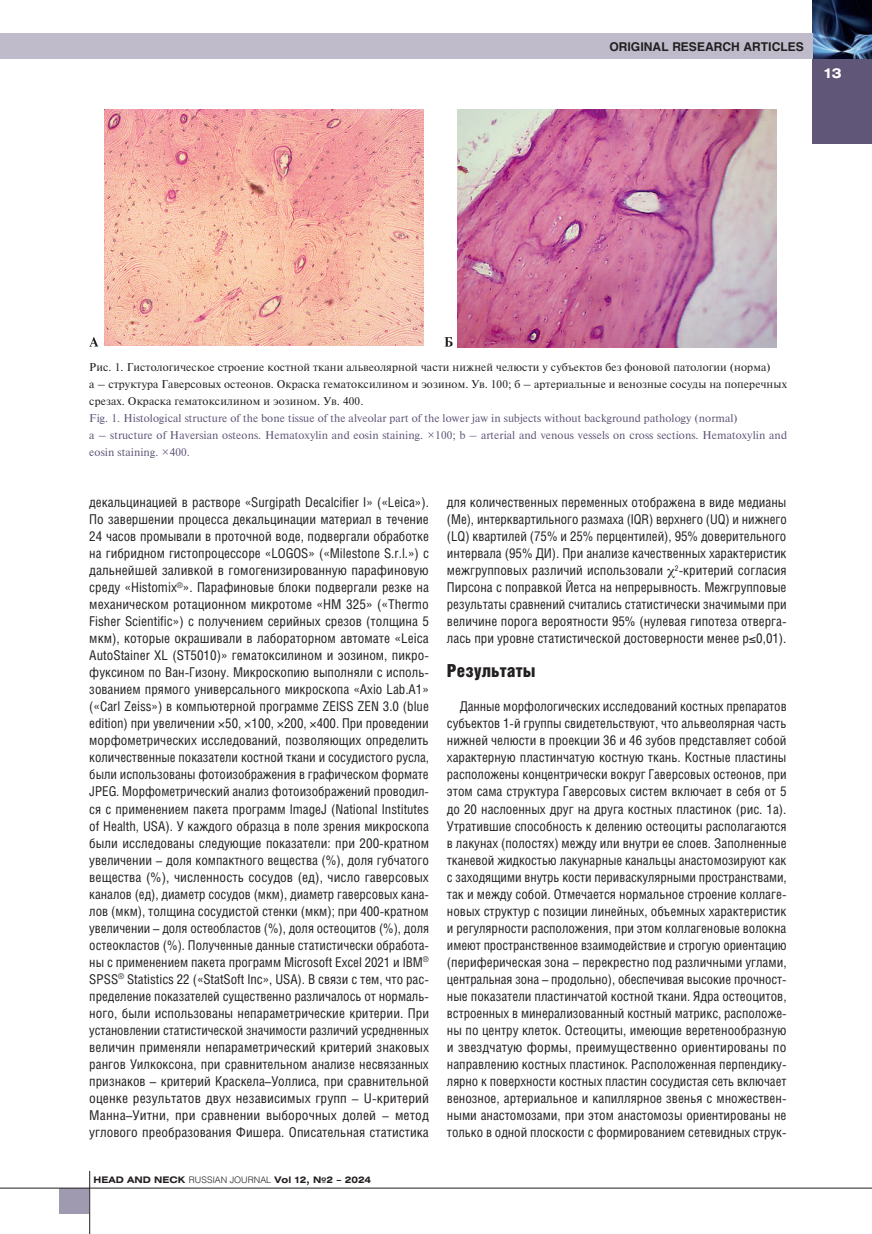
<style>
.page{position:relative;width:872px;height:1234px;background:#fff}
.page>*{position:absolute;margin:0;border:0;box-sizing:border-box;transform-origin:0 0}
.t1{font:18px "Helios Cond Black C";color:#231f20}
.t2{font:13.5px/17px "Helios Cond C";color:#231f20;text-align:justify}
.t3{font:700 13.5px "Helios Ext C";color:#fff}
.t4{font:700 12px "Helios C";color:#231f20}
.t5{font:11.25px/17px "Newton";letter-spacing:.01em;color:#231f20}
.t6{font:11.25px/17px "Newton";letter-spacing:.01em;color:#605677}
.t7{font:700 9px "Helios Ext C";color:#231f20}
.s1{font-family:"Helios Light C";font-weight:400}
</style>
<div class="page">
<div style="left:812px;top:59px;width:60px;height:85px;background:#605677"></div>
<img style="left:812px;top:0;width:60px;height:59px">
<div style="left:0;top:33px;width:812px;height:26px;background:#bfbbcb"></div>
<div style="left:60px;top:1187px;width:29px;height:26px;background:#a09ab1"></div>
<hr style="left:0;top:1187px;width:872px;height:1px;background:#231f20">
<hr style="left:89px;top:1170px;width:1px;height:63px;background:#231f20">
<img style="left:457px;top:109px;width:319px;height:238px">
<img style="left:104px;top:109px;width:319px;height:237px">
<svg style="left:90px;top:337px;width:8px;height:9px"></svg>
<svg style="left:444px;top:337px;width:8px;height:9px"></svg>
<p class="t4" style="left:609px;top:39px;width:196px">ORIGINAL RESEARCH ARTICLES</p>
<p class="t3" style="left:823px;top:65px;width:20px">13</p>
<p class="t5" style="left:89px;top:358px;width:699px">Рис. 1. Гистологическое строение костной ткани альвеолярной части нижней челюсти у субъектов без фоновой патологии (норма)<br>а – структура Гаверсовых остеонов. Окраска гематоксилином и эозином. Ув. 100; б – артериальные и венозные сосуды на поперечных срезах. Окраска гематоксилином и эозином. Ув. 400.</p>
<p class="t6" style="left:89px;top:409px;width:699px">Fig. 1. Histological structure of the bone tissue of the alveolar part of the lower jaw in subjects without background pathology (normal)<br>a – structure of Haversian osteons. Hematoxylin and eosin staining. ×100; b – arterial and venous vessels on cross sections. Hematoxylin and eosin staining. ×400.</p>
<p class="t2" style="left:89px;top:493px;width:341px">декальцинацией в растворе «Surgipath Decalcifier I» («Leica»).<br>По завершении процесса декальцинации материал в течение 24 часов промывали в проточной воде, подвергали обработке на гибридном гистопроцессоре «LOGOS» («Milestone S.r.l.») с дальнейшей заливкой в гомогенизированную парафиновую среду «Histomix<sup>®</sup>». Парафиновые блоки подвергали резке на механическом ротационном микротоме «HM 325» («Thermo Fisher Scientific») с получением серийных срезов (толщина 5 мкм), которые окрашивали в лабораторном автомате «Leica AutoStainer XL (ST5010)» гематоксилином и эозином, пикро&shy;фуксином по Ван-Гизону. Микроскопию выполняли с исполь&shy;зованием прямого универсального микроскопа «Axio Lab.A1» («Carl Zeiss») в компьютерной программе ZEISS ZEN 3.0 (blue edition) при увеличении 50, 100, 200, 400. При проведении морфометрических исследований, позволяющих определить количественные показатели костной ткани и сосудистого русла, были использованы фотоизображения в графическом формате JPEG. Морфометрический анализ фотоизображений проводил&shy;ся с применением пакета программ ImageJ (National Institutes of Health, USA). У каждого образца в поле зрения микроскопа были исследованы следующие показатели: при 200-кратном увеличении − доля компактного вещества (%), доля губчатого вещества (%), численность сосудов (ед), число гаверсовых каналов (ед), диаметр сосудов (мкм), диаметр гаверсовых кана&shy;лов (мкм), толщина сосудистой стенки (мкм); при 400-кратном увеличении – доля остеобластов (%), доля остеоцитов (%), доля остеокластов (%). Полученные данные статистически обработа&shy;ны с применением пакета программ Microsoft Excel 2021 и IBM<sup>® </sup>SPSS<sup>®</sup> Statistics 22 («StatSoft Inc», USA). В связи с тем, что рас&shy;пределение показателей существенно различалось от нормаль&shy;ного, были использованы непараметрические критерии. При установлении статистической значимости различий усредненных величин применяли непараметрический критерий знаковых рангов Уилкоксона, при сравнительном анализе несвязанных признаков – критерий Краскела–Уоллиса, при сравнительной оценке результатов двух независимых групп − U-критерий Манна–Уитни, при сравнении выборочных долей − метод углового преобразования Фишера. Описательная статистика</p>
<p class="t2" style="left:447px;top:493px;width:341px">для количественных переменных отображена в виде медианы (Ме), интерквартильного размаха (IQR) верхнего (UQ) и нижнего (LQ) квартилей (75% и 25% перцентилей), 95% доверительного интервала (95% ДИ). При анализе качественных характеристик межгрупповых различий использовали <sup>2</sup>-критерий согласия Пирсона с поправкой Йетса на непрерывность. Межгрупповые результаты сравнений считались статистически значимыми при величине порога вероятности 95% (нулевая гипотеза отверга&shy;лась при уровне статистической достоверности менее р≤0,01).</p>
<h1 class="t1" style="left:447px;top:660px;width:90px">Результаты</h1>
<p class="t2" style="left:447px;top:697px;width:341px;text-indent:13px">Данные морфологических исследований костных препаратов субъектов 1-й группы свидетельствуют, что альвеолярная часть нижней челюсти в проекции 36 и 46 зубов представляет собой характерную пластинчатую костную ткань. Костные пластины расположены концентрически вокруг Гаверсовых остеонов, при этом сама структура Гаверсовых систем включает в себя от 5 до 20 наслоенных друг на друга костных пластинок (рис. 1а).<br>Утратившие способность к делению остеоциты располагаются в лакунах (полостях) между или внутри ее слоев. Заполненные тканевой жидкостью лакунарные канальцы анастомозируют как с заходящими внутрь кости периваскулярными пространствами, так и между собой. Отмечается нормальное строение коллаге&shy;новых структур с позиции линейных, объемных характеристик и регулярности расположения, при этом коллагеновые волокна имеют пространственное взаимодействие и строгую ориентацию (периферическая зона − перекрестно под различными углами, центральная зона – продольно), обеспечивая высокие прочност&shy;ные показатели пластинчатой костной ткани. Ядра остеоцитов, встроенных в минерализованный костный матрикс, расположе&shy;ны по центру клеток. Остеоциты, имеющие веретенообразную и звездчатую формы, преимущественно ориентированы по направлению костных пластинок. Расположенная перпендику&shy;лярно к поверхности костных пластин сосудистая сеть включает венозное, артериальное и капиллярное звенья с множествен&shy;ными анастомозами, при этом анастомозы ориентированы не только в одной плоскости с формированием сетевидных струк-</p>
<p class="t7" style="left:94px;top:1174px;width:279px">HEAD AND NECK <span class="s1">RUSSIAN JOURNAL</span> Vol 12, №2 – 2024</p>
</div>
